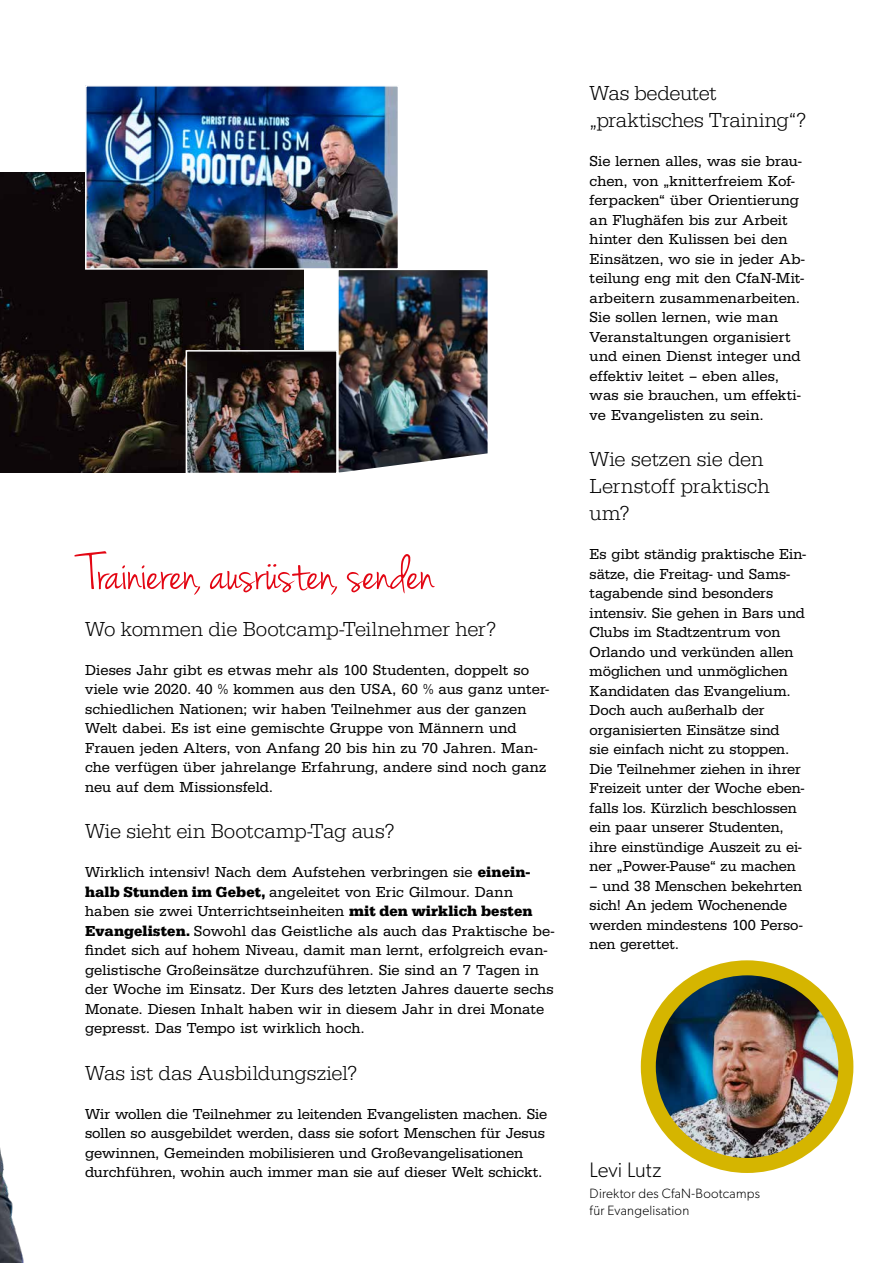
<style>
.page{position:relative;width:893px;height:1263px;background:#fff}
.page>*{position:absolute;margin:0;border:0;box-sizing:border-box;transform-origin:0 0}
.t1{font:54px "Jenna Sue";letter-spacing:-.01em;color:#e30613}
.t2{font:300 21px/27px "URW Egyptienne TOT";letter-spacing:-.01em;color:#000}
.t3{font:300 21px "Gibson";color:#000}
.t4{font:15px/19.5px "URW Egyptienne TOT";color:#000}
.t5{font:300 13.5px/16.5px "Gibson";letter-spacing:.015em;color:#000}
.s1{font-weight:700}
</style>
<div class="page">
<img style="left:340px;top:272px;width:146px;height:181px">
<div style="left:337px;top:269px;width:152px;height:205px;border:2px solid #fff"></div>
<img style="left:0;top:173px;width:303px;height:299px">
<img style="left:189px;top:353px;width:146px;height:118px">
<div style="left:186px;top:350px;width:152px;height:124px;border:2px solid #fff"></div>
<img style="left:88px;top:88px;width:308px;height:179px">
<div style="left:85px;top:85px;width:314px;height:185px;border:2px solid #fff"></div>
<img style="left:648px;top:968px;width:198px;height:197px;border-radius:99px">
<div style="left:641px;top:960px;width:212px;height:213px;border:15px solid #d5b500;border-radius:50%"></div>
<svg style="left:337px;top:453px;width:152px;height:21px"></svg>
<img style="left:0;top:1148px;width:24px;height:115px">
<h1 class="t1" style="left:85px;top:542px;width:351px">Trainieren, ausrusten, senden</h1>
<h2 class="t2" style="left:85px;top:615px;width:412px">Wo kommen die Bootcamp-Teilnehmer her?</h2>
<p class="t4" style="left:85px;top:660px;width:465px">Dieses Jahr gibt es etwas mehr als 100 Studenten, doppelt so viele wie 2020. 40 % kommen aus den USA, 60 % aus ganz unter&shy;schiedlichen Nationen; wir haben Teilnehmer aus der ganzen Welt dabei. Es ist eine gemischte Gruppe von Männern und Frauen jeden Alters, von Anfang 20 bis hin zu 70 Jahren. Man&shy;che verfügen über jahrelange Erfahrung, andere sind noch ganz neu auf dem Missionsfeld.</p>
<h2 class="t2" style="left:85px;top:818px;width:311px">Wie sieht ein Bootcamp-Tag aus?</h2>
<p class="t4" style="left:85px;top:863px;width:471px">Wirklich intensiv! Nach dem Aufstehen verbringen sie <span class="s1">einein&shy;halb Stunden im Gebet,</span> angeleitet von Eric Gilmour. Dann haben sie zwei Unterrichtseinheiten <span class="s1">mit den wirklich besten Evangelisten.</span> Sowohl das Geistliche als auch das Praktische be&shy;findet sich auf hohem Niveau, damit man lernt, erfolgreich evan&shy;gelistische Großeinsätze durchzuführen. Sie sind an 7 Tagen in der Woche im Einsatz. Der Kurs des letzten Jahres dauerte sechs Monate. Diesen Inhalt haben wir in diesem Jahr in drei Monate gepresst. Das Tempo ist wirklich hoch.</p>
<h2 class="t2" style="left:85px;top:1059px;width:273px">Was ist das Ausbildungsziel?</h2>
<p class="t4" style="left:85px;top:1104px;width:464px">Wir wollen die Teilnehmer zu leitenden Evangelisten machen. Sie sollen so ausgebildet werden, dass sie sofort Menschen für Jesus gewinnen, Gemeinden mobilisieren und Großevangelisationen durchführen, wohin auch immer man sie auf dieser Welt schickt.</p>
<h1 class="t1" style="left:267px;top:520px;width:12px">..</h1>
<h2 class="t2" style="left:590px;top:80px;width:218px">Was bedeutet „praktisches Training“?</h2>
<p class="t4" style="left:590px;top:152px;width:217px">Sie lernen alles, was sie brau&shy;chen, von „knitterfreiem Kof&shy;ferpacken“ über Orientierung an Flughäfen bis zur Arbeit hinter den Kulissen bei den<br>Einsätzen, wo sie in jeder Ab&shy;teilung eng mit den CfaN-Mit&shy;arbeitern zusammenarbeiten.<br>Sie sollen lernen, wie man<br>Veranstaltungen organisiert und einen Dienst integer und effektiv leitet – eben alles, was sie brauchen, um effekti&shy;ve Evangelisten zu sein.</p>
<h2 class="t2" style="left:590px;top:446px;width:181px">Wie setzen sie den<br>Lernstoff praktisch um?</h2>
<p class="t4" style="left:590px;top:545px;width:218px">Es gibt ständig praktische Ein&shy;sätze, die Freitag- und Sams&shy;tagabende sind besonders intensiv. Sie gehen in Bars und<br>Clubs im Stadtzentrum von<br>Orlando und verkünden allen möglichen und unmöglichen<br>Kandidaten das Evangelium.<br>Doch auch außerhalb der organisierten Einsätze sind<br>sie einfach nicht zu stoppen.<br>Die Teilnehmer ziehen in ihrer<br>Freizeit unter der Woche eben&shy;falls los. Kürzlich beschlossen ein paar unserer Studenten, ihre einstündige Auszeit zu ei&shy;ner „Power-Pause“ zu machen</p>
<p class="t4" style="left:590px;top:876px;width:214px">– und 38 Menschen bekehrten sich! An jedem Wochenende werden mindestens 100 Perso&shy;nen gerettet.</p>
<h2 class="t3" style="left:590px;top:1157px;width:73px">Levi Lutz</h2>
<p class="t5" style="left:590px;top:1185px;width:172px">Direktor des CfaN-Bootcamps für Evangelisation</p>
</div>
